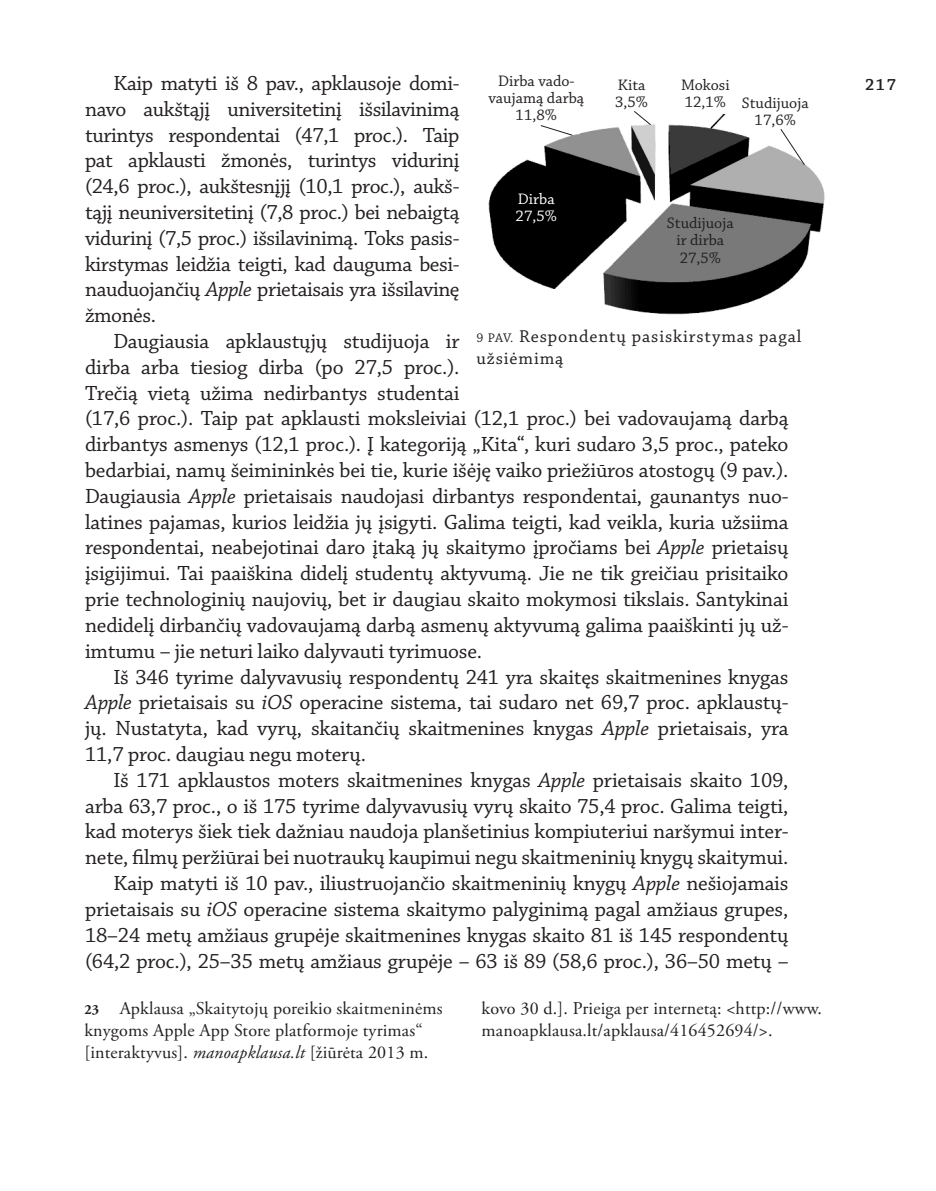
<style>
.page{position:relative;width:936px;height:1191px;background:#fff}
.page>*{position:absolute;margin:0;border:0;box-sizing:border-box;transform-origin:0 0}
.tekstas{font:21.6px/25.8px "Chaparral Pro";letter-spacing:-.01em;color:#231f20;text-align:justify}
.tekstas_isnasa{font:18px/22px "Adobe Garamond Pro";letter-spacing:.01em;color:#231f20}
.tekstas_paveikslas{font:18px/22px "Chaparral Pro";letter-spacing:.05em;color:#231f20}
.t1{font:600 17px "Chaparral Pro";color:#231f20}
.kunas_schemoje_calib{font:16px/17px "Chaparral Pro";color:#231f20;text-align:center}
.kunas_schemoje_calib-2{font:16px/17px "Chaparral Pro";color:#fff}
.s1{font-style:italic}
.s2{font-size:13.2px}
.s3{font-weight:700;font-size:14px}
</style>
<div class="page">
<img style="left:488px;top:114px;width:337px;height:201px">
<div style="left:741px;top:96px;width:67px;height:37px;background:#fff"></div>
<div style="left:612px;top:79px;width:38px;height:36px;background:#fff"></div>
<div style="left:487px;top:74px;width:97px;height:55px;background:#fff"></div>
<svg style="left:779px;top:129px;width:26px;height:37px"></svg>
<svg style="left:632px;top:111px;width:20px;height:15px"></svg>
<svg style="left:539px;top:125px;width:34px;height:11px"></svg>
<p class="kunas_schemoje_calib" style="left:488px;top:73px;width:97px">Dirba vado&shy;vaujamą darbą<br>11,8%</p>
<p class="tekstas" style="left:85px;top:71px;width:376px;text-indent:28px">Kaip matyti iš 8 pav., apklausoje domi&shy;navo aukštąjį universitetinį išsilavinimą turintys respondentai (47,1 proc.). Taip pat apklausti žmonės, turintys vidurinį (24,6 proc.), aukštesnįjį (10,1 proc.), aukš&shy;tąjį neuniversitetinį (7,8 proc.) bei nebaigtą vidurinį (7,5 proc.) išsilavinimą. Toks pasis&shy;kirstymas leidžia teigti, kad dauguma besi&shy;nauduojančių <span class="s1">Apple</span> prietaisais yra išsilavinę žmonės.</p>
<p class="tekstas" style="left:85px;top:329px;width:705px;text-align:left;text-indent:28px">Daugiausia apklaustųjų studijuoja ir<br>dirba arba tiesiog dirba (po 27,5 proc.).<br>Trečią vietą užima nedirbantys studentai<br>(17,6 proc.). Taip pat apklausti moksleiviai (12,1 proc.) bei vadovaujamą darbą dirbantys asmenys (12,1 proc.). Į kategoriją „Kita“, kuri sudaro 3,5 proc., pateko bedarbiai, namų šeimininkės bei tie, kurie išėję vaiko priežiūros atostogų (9 pav.).<br>Daugiausia <span class="s1">Apple</span> prietaisais naudojasi dirbantys respondentai, gaunantys nuo&shy;latines pajamas, kurios leidžia jų įsigyti. Galima teigti, kad veikla, kuria užsiima respondentai, neabejotinai daro įtaką jų skaitymo įpročiams bei <span class="s1">Apple</span> prietaisų įsigijimui. Tai paaiškina didelį studentų aktyvumą. Jie ne tik greičiau prisitaiko prie technologinių naujovių, bet ir daugiau skaito mokymosi tikslais. Santykinai nedidelį dirbančių vadovaujamą darbą asmenų aktyvumą galima paaiškinti jų už&shy;imtumu – jie neturi laiko dalyvauti tyrimuose.</p>
<p class="tekstas" style="left:85px;top:664px;width:705px;text-indent:28px">Iš 346 tyrime dalyvavusių respondentų 241 yra skaitęs skaitmenines knygas <span class="s1">Apple</span> prietaisais su <span class="s1">iOS</span> operacine sistema, tai sudaro net 69,7 proc. apklaustų&shy;jų. Nustatyta, kad vyrų, skaitančių skaitmenines knygas <span class="s1">Apple</span> prietaisais, yra 11,7 proc. daugiau negu moterų.</p>
<p class="tekstas" style="left:85px;top:768px;width:705px;text-indent:28px">Iš 171 apklaustos moters skaitmenines knygas <span class="s1">Apple</span> prietaisais skaito 109, arba 63,7 proc., o iš 175 tyrime dalyvavusių vyrų skaito 75,4 proc. Galima teigti, kad moterys šiek tiek dažniau naudoja planšetinius kompiuteriui naršymui inter&shy;nete, filmų peržiūrai bei nuotraukų kaupimui negu skaitmeninių knygų skaitymui.</p>
<p class="tekstas" style="left:85px;top:871px;width:705px;text-indent:28px">Kaip matyti iš 10 pav., iliustruojančio skaitmeninių knygų <span class="s1">Apple</span> nešiojamais prietaisais su <span class="s1">iOS</span> operacine sistema skaitymo palyginimą pagal amžiaus grupes, 18–24 metų amžiaus grupėje skaitmenines knygas skaito 81 iš 145 respondentų (64,2 proc.), 25–35 metų amžiaus grupėje – 63 iš 89 (58,6 proc.), 36–50 metų –</p>
<p class="kunas_schemoje_calib" style="left:681px;top:77px;width:50px;text-align:left">Mokosi<br>12,1%</p>
<p class="kunas_schemoje_calib" style="left:615px;top:77px;width:34px;text-align:left">Kita<br>3,5%</p>
<p class="kunas_schemoje_calib" style="left:741px;top:95px;width:68px">Studijuoja<br>17,6%</p>
<p class="kunas_schemoje_calib-2" style="left:515px;top:191px;width:43px">Dirba<br>27,5%</p>
<p class="kunas_schemoje_calib" style="left:667px;top:215px;width:68px">Studijuoja ir dirba<br>27,5%</p>
<p class="tekstas_paveikslas" style="left:476px;top:325px;width:326px"><span class="s2">9 PAV.</span> Respondentų pasiskirstymas pagal užsiėmimą</p>
<p class="tekstas_isnasa" style="left:84px;top:998px;width:360px"><span class="s3">23</span> Apklausa „Skaitytojų poreikio skaitmeninėms knygoms Apple App Store platformoje tyrimas“ [interaktyvus]. <span class="s1">manoapklausa.lt</span> [žiūrėta 2013 m.</p>
<p class="tekstas_isnasa" style="left:481px;top:998px;width:342px">kovo 30 d.]. Prieiga per internetą: &lt;http://www. manoapklausa.lt/apklausa/416452694/&gt;.</p>
<p class="t1" style="left:865px;top:75px;width:32px">217</p>
</div>
